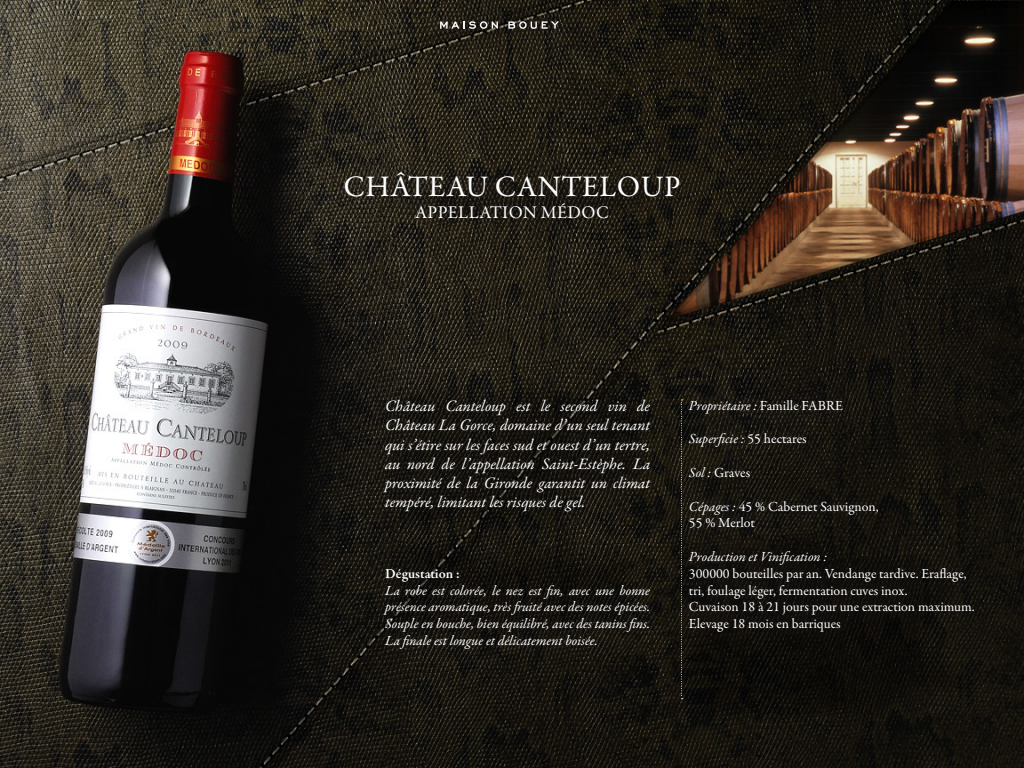
<style>
.page{position:relative;width:1024px;height:768px;background:#fff}
.page>*{position:absolute;margin:0;border:0;box-sizing:border-box;transform-origin:0 0}
.t1{font:30px "Garamond Premr Pro";letter-spacing:.02em;color:#fff}
.t2{font:18px "Garamond Premr Pro";letter-spacing:.02em;color:#fff}
.t3{font:italic 16px/19.2px "Garamond Premr Pro";color:#fff;text-align:justify}
.t4{font:italic 14px/16.8px "Garamond Premr Pro";color:#fff;text-align:justify}
.t5{font:14px/16.8px "Garamond Premr Pro";color:#fff}
.t6{font:600 14px "Garamond Premr Pro";color:#fff}
.s1{font-style:normal}
.s2{font-style:italic}
</style>
<div class="page">
<img style="left:0;top:0;width:1024px;height:768px">
<svg style="left:318px;top:148px;width:388px;height:98px;background:#231f17"></svg>
<svg style="left:358px;top:374px;width:303px;height:163px;background:#181611"></svg>
<svg style="left:661px;top:373px;width:335px;height:330px;background:#0f0d09"></svg>
<svg style="left:663px;top:373px;width:333px;height:284px;background:#14120d"></svg>
<svg style="left:664px;top:396px;width:35px;height:307px;background:#17140e"></svg>
<svg style="left:681px;top:400px;width:2px;height:299px"></svg>
<svg style="left:359px;top:542px;width:315px;height:131px;background:#17140f"></svg>
<svg style="left:414px;top:52px;width:169px;height:5px"></svg>
<svg style="left:414px;top:0;width:13px;height:54px"></svg>
<svg style="left:427px;top:0;width:17px;height:54px"></svg>
<svg style="left:439px;top:0;width:5px;height:51px"></svg>
<svg style="left:444px;top:0;width:11px;height:54px"></svg>
<svg style="left:455px;top:0;width:11px;height:54px"></svg>
<svg style="left:466px;top:0;width:16px;height:54px"></svg>
<svg style="left:440px;top:21px;width:42px;height:8px"></svg>
<svg style="left:482px;top:0;width:59px;height:55px"></svg>
<svg style="left:494px;top:0;width:11px;height:54px"></svg>
<svg style="left:505px;top:0;width:10px;height:54px"></svg>
<svg style="left:515px;top:0;width:58px;height:54px"></svg>
<svg style="left:527px;top:0;width:56px;height:52px;background:#221e16"></svg>
<svg style="left:508px;top:21px;width:51px;height:8px"></svg>
<p class="t1" style="left:343px;top:169px;width:339px">CHÂTEAU CANTELOUP</p>
<p class="t2" style="left:415px;top:201px;width:196px">APPELLATION MÉDOC</p>
<p class="t3" style="left:385px;top:397px;width:267px">Château Canteloup est le second vin de Château La Gorce, domaine d’un seul tenant qui s’étire sur les faces sud et ouest d’un tertre, au nord de l’appellation Saint-Estèphe. La proximité de la Gironde garantit un climat tempéré, limitant les risques de gel.</p>
<p class="t4" style="left:689px;top:398px;width:156px">Propriétaire : <span class="s1">Famille FABRE</span></p>
<p class="t4" style="left:689px;top:431px;width:119px">Superficie : <span class="s1">55 hectares</span></p>
<p class="t5" style="left:689px;top:464px;width:63px"><span class="s2">Sol :</span> Graves</p>
<p class="t5" style="left:689px;top:498px;width:191px"><span class="s2">Cépages :</span> 45 % Cabernet Sauvignon,</p>
<p class="t5" style="left:689px;top:515px;width:68px">55 % Merlot</p>
<p class="t4" style="left:689px;top:549px;width:140px">Production et Vinification :</p>
<p class="t5" style="left:689px;top:565px;width:279px">300000 bouteilles par an. Vendange tardive. Eraflage, tri, foulage léger, fermentation cuves inox.</p>
<p class="t5" style="left:689px;top:599px;width:287px">Cuvaison 18 à 21 jours pour une extraction maximum.</p>
<p class="t5" style="left:689px;top:616px;width:153px">Elevage 18 mois en barriques</p>
<p class="t6" style="left:385px;top:565px;width:76px">Dégustation :</p>
<p class="t4" style="left:385px;top:582px;width:267px">La robe est colorée, le nez est fin, avec une bonne présence aromatique, très fruité avec des notes épicées.<br>Souple en bouche, bien équilibré, avec des tanins fins.<br>La finale est longue et délicatement boisée.</p>
</div>
